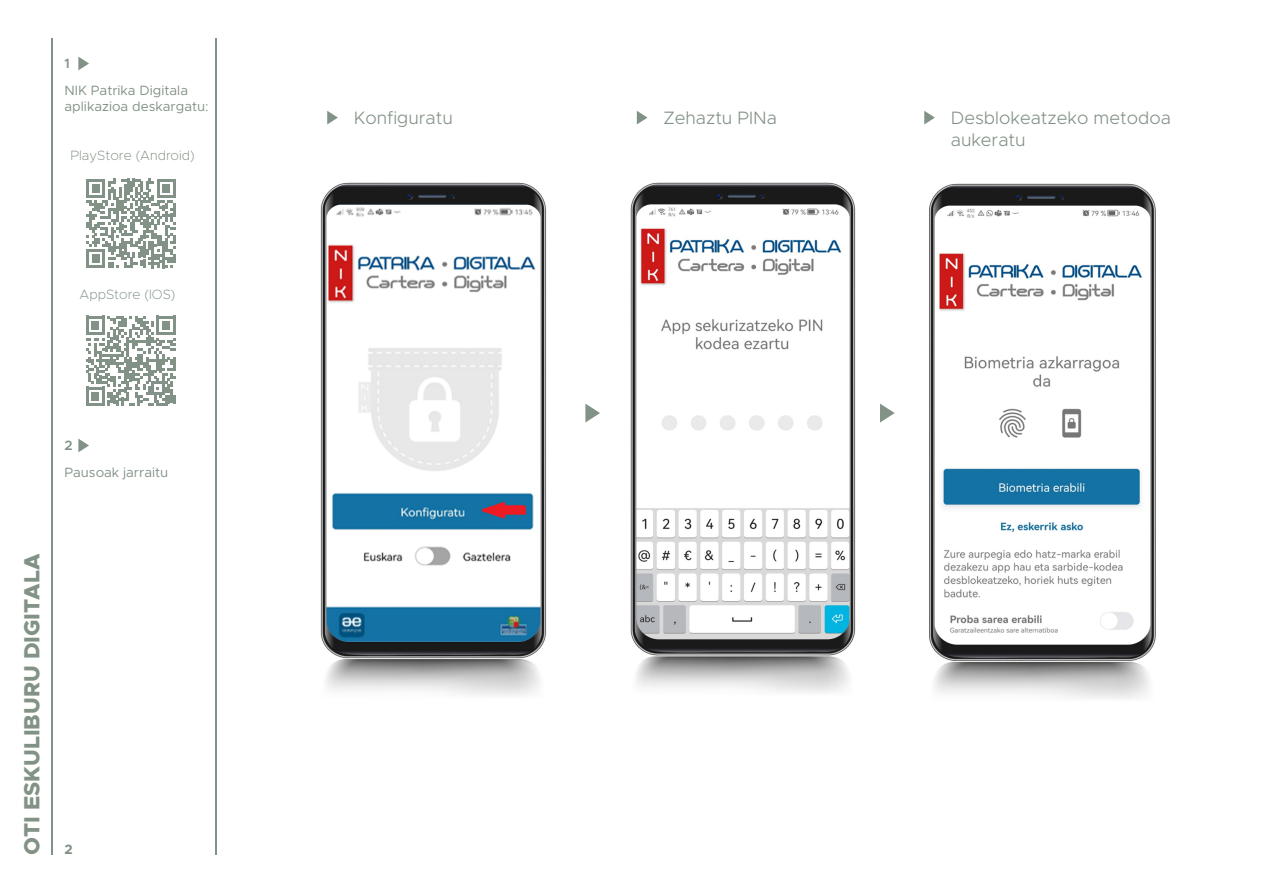
<style>
.page{position:relative;width:1263px;height:893px;background:#fff}
.page>*{position:absolute;margin:0;border:0;box-sizing:border-box;transform-origin:0 0}
.t1{font:800 22.05px "Metropolis";color:#829286}
.t2{font:300 18px/21.6px "Metropolis";color:#829286}
.t3{font:13.5px/16.2px "Metropolis";color:#829286}
.t4{font:200 13.5px "Metropolis";color:#829286}
.t5{font:600 13.5px "Metropolis";color:#829286}
.t6{font:700 13.5px "Metropolis";color:#829286}
</style>
<div class="page">
<hr style="left:51px;top:38px;width:2px;height:817px;background:#829286">
<hr style="left:215px;top:38px;width:2px;height:817px;background:#829286">
<svg style="left:78px;top:57px;width:11px;height:13px"></svg>
<svg style="left:585px;top:404px;width:15px;height:18px"></svg>
<svg style="left:880px;top:404px;width:15px;height:18px"></svg>
<svg style="left:78px;top:439px;width:11px;height:13px"></svg>
<svg style="left:327px;top:111px;width:11px;height:13px"></svg>
<svg style="left:637px;top:111px;width:10px;height:13px"></svg>
<svg style="left:924px;top:111px;width:11px;height:13px"></svg>
<img style="left:320px;top:182px;width:227px;height:514px">
<img style="left:630px;top:182px;width:226px;height:511px">
<img style="left:929px;top:183px;width:227px;height:516px">
<svg style="left:86px;top:179px;width:90px;height:89px"></svg>
<svg style="left:86px;top:316px;width:90px;height:90px"></svg>
<p class="t5" style="left:65px;top:55px;width:7px">1</p>
<p class="t3" style="left:65px;top:82px;width:146px">NIK Patrika Digitala aplikazioa deskargatu:</p>
<p class="t4" style="left:71px;top:147px;width:126px">PlayStore (Android)</p>
<p class="t4" style="left:80px;top:286px;width:97px">AppStore (IOS)</p>
<p class="t5" style="left:65px;top:437px;width:10px">2</p>
<p class="t3" style="left:65px;top:464px;width:105px">Pausoak jarraitu</p>
<h1 class="t1" style="left:18px;top:855px;width:303px;rotate:-90deg">OTI ESKULIBURU DIGITALA</h1>
<p class="t6" style="left:65px;top:840px;width:10px">2</p>
<h2 class="t2" style="left:354px;top:107px;width:101px">Konfiguratu</h2>
<h2 class="t2" style="left:663px;top:107px;width:115px">Zehaztu PINa</h2>
<h2 class="t2" style="left:951px;top:107px;width:222px">Desblokeatzeko metodoa aukeratu</h2>
</div>
